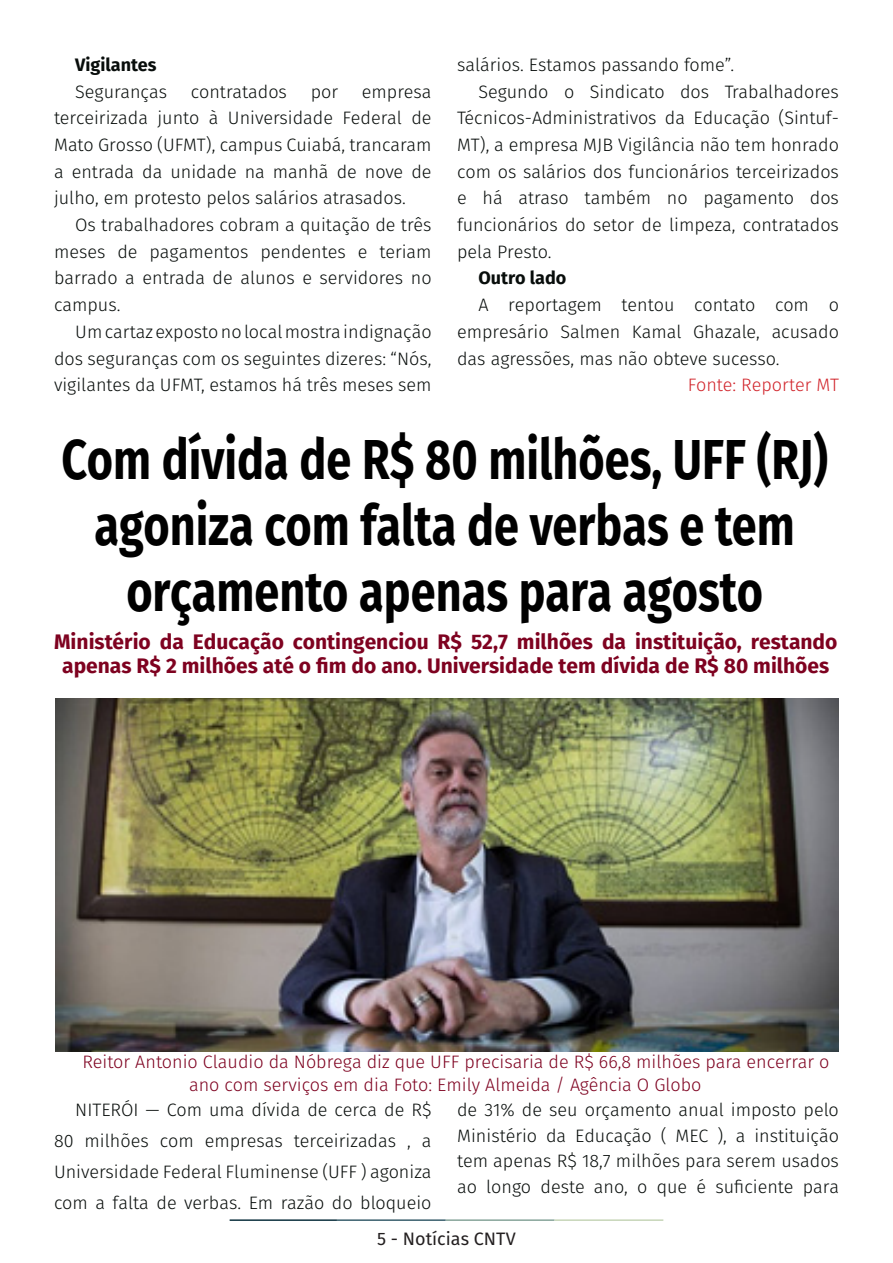
<style>
.page{position:relative;width:893px;height:1263px;background:#fff}
.page>*{position:absolute;margin:0;border:0;box-sizing:border-box;transform-origin:0 0}
.t1{font:700 56.25px/66px "Fira Sans";color:#000;text-align:center;scale:.8 1}
.t2{font:700 21px/24px "Fira Sans";color:#7e0220;text-align:center}
.t3{font:300 18px/26.7px "Fira Sans";color:#080d0b;text-align:justify}
.t4{font:300 18px/22.5px "Fira Sans";color:#7e0220}
.t5{font:700 18px "Fira Sans";color:#080d0b}
.t6{font:300 18px "Fira Sans";color:#d1232a}
.t7{font:18px "Fira Sans";color:#231f20}
</style>
<div class="page">
<hr style="left:230px;top:1219px;width:107px;height:2px;background:#0e323f">
<hr style="left:337px;top:1219px;width:109px;height:2px;background:#3a5f6d">
<hr style="left:446px;top:1219px;width:109px;height:2px;background:#87a59a">
<hr style="left:555px;top:1219px;width:108px;height:2px;background:#c6d5b7">
<img style="left:55px;top:698px;width:784px;height:353px">
<p class="t5" style="left:75px;top:49px;width:83px">Vigilantes</p>
<p class="t3" style="left:75px;top:78px;width:93px">Seguranças</p>
<p class="t3" style="left:191px;top:78px;width:98px">contratados</p>
<p class="t3" style="left:311px;top:78px;width:29px">por</p>
<p class="t3" style="left:54px;top:78px;width:379px;text-indent:308px">empresa terceirizada junto à Universidade Federal de Mato Grosso (UFMT), campus Cuiabá, trancaram a entrada da unidade na manhã de nove de julho, em protesto pelos salários atrasados.</p>
<p class="t3" style="left:54px;top:211px;width:379px;text-indent:21px">Os trabalhadores cobram a quitação de três meses de pagamentos pendentes e teriam barrado a entrada de alunos e servidores no campus.</p>
<p class="t3" style="left:54px;top:318px;width:379px;text-indent:21px">Um cartaz exposto no local mostra indignação dos seguranças com os seguintes dizeres: “Nós, vigilantes da UFMT, estamos há três meses sem</p>
<p class="t3" style="left:457px;top:51px;width:279px">salários. Estamos passando fome”.</p>
<p class="t3" style="left:457px;top:78px;width:383px;text-indent:21px">Segundo o Sindicato dos Trabalhadores Técnicos-Administrativos da Educação (Sintuf-MT), a empresa MJB Vigilância não tem honrado com os salários dos funcionários terceirizados e há atraso também no pagamento dos funcionários do setor de limpeza, contratados pela Presto.</p>
<p class="t5" style="left:478px;top:263px;width:90px">Outro lado</p>
<p class="t3" style="left:457px;top:291px;width:383px;text-indent:21px">A reportagem tentou contato com o empresário Salmen Kamal Ghazale, acusado das agressões, mas não obteve sucesso.</p>
<p class="t6" style="left:688px;top:372px;width:153px">Fonte: Reporter MT</p>
<p class="t1" style="left:61px;top:423px;width:960px">Com dívida de R$ 80 milhões, UFF (RJ) agoniza com falta de verbas e tem orçamento apenas para agosto</p>
<p class="t2" style="left:54px;top:628px;width:785px">Ministério da Educação contingenciou R$ 52,7 milhões da instituição, restando apenas R$ 2 milhões até o fim do ano. Universidade tem dívida de R$ 80 milhões</p>
<p class="t4" style="left:189px;top:1050px;width:642px;text-indent:-107px">Reitor Antonio Claudio da Nóbrega diz que UFF precisaria de R$ 66,8 milhões para encerrar o ano com serviços em dia Foto: Emily Almeida / Agência O Globo</p>
<p class="t3" style="left:54px;top:1094px;width:379px;line-height:30.9px;text-indent:21px">NITERÓI — Com uma dívida de cerca de R$ 80 milhões com empresas terceirizadas , a Universidade Federal Fluminense (UFF ) agoniza com a falta de verbas. Em razão do bloqueio</p>
<p class="t3" style="left:457px;top:1097px;width:383px;line-height:25.5px">de 31% de seu orçamento anual imposto pelo Ministério da Educação ( MEC ), a instituição tem apenas R$ 18,7 milhões para serem usados ao longo deste ano, o que é suficiente para</p>
<p class="t7" style="left:377px;top:1225px;width:140px">5 - Notícias CNTV</p>
</div>
